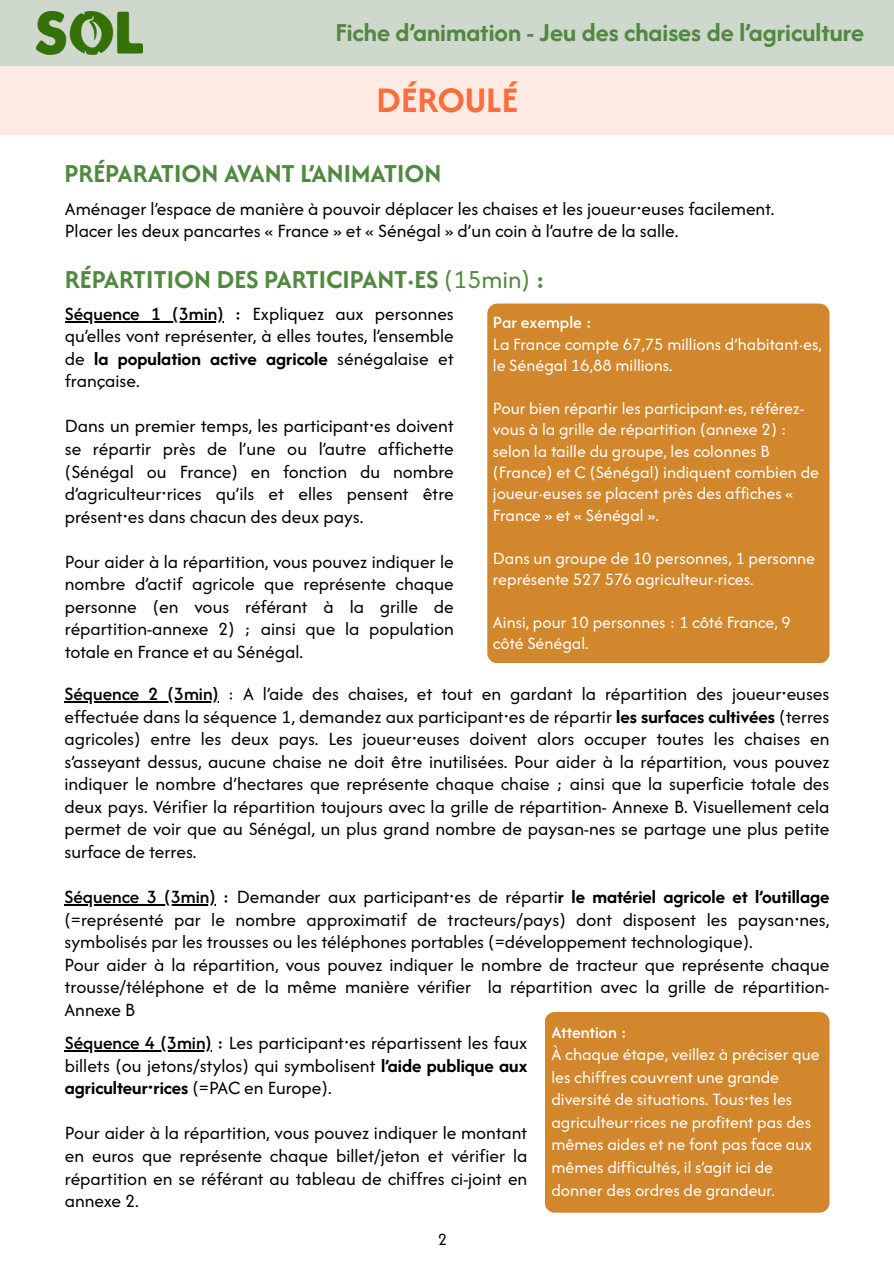
<style>
.page{position:relative;width:894px;height:1264px;background:#fff}
.page>*{position:absolute;margin:0;border:0;box-sizing:border-box;transform-origin:0 0}
.t1{font:700 37.5px "Afacad Flux";color:#f86e3f}
.t2{font:700 27px "Afacad Flux";color:#50893f}
.t3{font:19.5px/22.5px "Afacad Flux";color:#000;text-align:justify}
.t4{font:700 19.5px "Afacad Flux";color:#000}
.t5{font:18px/21.5px "Afacad Flux";color:#fff}
.t6{font:500 18px "Afacad Flux";color:#fff}
.t7{font:18px "Afacad Flux";color:#000}
.s1{font-family:"Noto Sans"}
.s2{font-weight:400}
.s3{font-weight:500}
.s4{font-weight:700}
</style>
<div class="page">
<div style="left:0;top:0;width:893px;height:66px;background:#cfd8cc"></div>
<img style="left:36px;top:12px;width:106px;height:43px">
<div style="left:487px;top:303px;width:342px;height:360px;background:#d2872d;border-radius:10px"></div>
<hr style="left:64px;top:701px;width:155px;height:1px;background:#000">
<hr style="left:64px;top:904px;width:151px;height:1px;background:#000">
<div style="left:544px;top:1011px;width:285px;height:201px;background:#d2872d;border-radius:10px"></div>
<div style="left:0;top:66px;width:893px;height:68px;background:#ffebe3"></div>
<hr style="left:65px;top:321px;width:158px;height:1px;background:#000">
<hr style="left:65px;top:1050px;width:147px;height:1px;background:#000">
<p class="t2" style="left:335px;top:14px;width:530px">Fiche d’animation - Jeu des chaises de l’agriculture</p>
<p class="t1" style="left:376px;top:75px;width:143px">DÉROULÉ</p>
<p class="t2" style="left:64px;top:155px;width:378px">PRÉPARATION AVANT L’ANIMATION</p>
<p class="t3" style="left:65px;top:197px;width:711px">Aménager l’espace de manière à pouvoir déplacer les chaises et les joueur<span class="s1">⸱</span>euses facilement.</p>
<p class="t3" style="left:65px;top:219px;width:615px">Placer les deux pancartes « France » et « Sénégal » d’un coin à l’autre de la salle.</p>
<p class="t2" style="left:65px;top:261px;width:481px">RÉPARTITION DES PARTICIPANT·ES <span class="s2">(15min)</span> :</p>
<p class="t3" style="left:65px;top:302px;width:390px"><span class="s3">Séquence 1 (3min) :</span> Expliquez aux personnes qu’elles vont représenter, à elles toutes, l’ensemble de <span class="s4">la population active agricole</span> sénégalaise et française.</p>
<p class="t3" style="left:65px;top:414px;width:390px">Dans un premier temps, les participant<span class="s1">⸱</span>es doivent se répartir près de l’une ou l’autre affichette (Sénégal ou France) en fonction du nombre d’agriculteur<span class="s1">⸱</span>rices qu’ils et elles pensent être présent<span class="s1">⸱</span>es dans chacun des deux pays.</p>
<p class="t3" style="left:65px;top:550px;width:390px">Pour aider à la répartition, vous pouvez indiquer le nombre d’actif agricole que représente chaque personne (en vous référant à la grille de répartition-annexe 2) ; ainsi que la population totale en France et au Sénégal.</p>
<p class="t6" style="left:493px;top:310px;width:100px">Par exemple :</p>
<p class="t5" style="left:493px;top:333px;width:330px">La France compte 67,75 millions d’habitant·es, le Sénégal 16,88 millions.</p>
<p class="t5" style="left:493px;top:397px;width:327px">Pour bien répartir les participant·es, référez&shy;vous à la grille de répartition (annexe 2) : selon la taille du groupe, les colonnes B (France) et C (Sénégal) indiquent combien de joueur·euses se placent près des affiches « France » et « Sénégal ».</p>
<p class="t5" style="left:493px;top:547px;width:323px">Dans un groupe de 10 personnes, 1 personne représente 527 576 agriculteur·rices.</p>
<p class="t5" style="left:493px;top:611px;width:299px">Ainsi, pour 10 personnes : 1 côté France, 9 côté Sénégal.</p>
<p class="t3" style="left:64px;top:682px;width:766px"><span class="s3">Séquence 2 (3min)</span> : A l’aide des chaises, et tout en gardant la répartition des joueur<span class="s1">⸱</span>euses effectuée dans la séquence 1, demandez aux participant<span class="s1">⸱</span>es de répartir <span class="s4">les surfaces cultivées</span> (terres</p>
<p class="t3" style="left:64px;top:727px;width:766px">agricoles) entre les deux pays. Les joueur<span class="s1">⸱</span>euses doivent alors occuper toutes les chaises en s’asseyant dessus, aucune chaise ne doit être inutilisées. Pour aider à la répartition, vous pouvez indiquer le nombre d’hectares que représente chaque chaise ; ainsi que la superficie totale des deux pays. Vérifier la répartition toujours avec la grille de répartition- Annexe B. Visuellement cela permet de voir que au Sénégal, un plus grand nombre de paysan-nes se partage une plus petite surface de terres.</p>
<p class="t3" style="left:64px;top:885px;width:766px"><span class="s3">Séquence 3 (3min) :</span> Demander aux participant<span class="s1">⸱</span>es de réparti<span class="s4">r le matériel agricole et l’outillage</span></p>
<p class="t3" style="left:64px;top:907px;width:766px;text-align:left">(=représenté par le nombre approximatif de tracteurs/pays) dont disposent les paysan<span class="s1">⸱</span>nes, symbolisés par les trousses ou les téléphones portables (=développement technologique).<br>Pour aider à la répartition, vous pouvez indiquer le nombre de tracteur que représente chaque trousse/téléphone et de la même manière vérifier</p>
<p class="t3" style="left:487px;top:975px;width:343px">la répartition avec la grille de répartition-</p>
<p class="t3" style="left:64px;top:997px;width:72px">Annexe B</p>
<p class="t3" style="left:65px;top:1031px;width:464px"><span class="s3">Séquence 4 (3min) :</span> Les participant<span class="s1">⸱</span>es répartissent les faux billets (ou jetons/stylos) qui symbolisent <span class="s4">l’aide publique aux</span></p>
<p class="t4" style="left:65px;top:1074px;width:268px">agriculteur<span class="s1">⸱</span>rices <span class="s2">(=PAC en Europe).</span></p>
<p class="t3" style="left:65px;top:1121px;width:464px">Pour aider à la répartition, vous pouvez indiquer le montant en euros que représente chaque billet/jeton et vérifier la répartition en se référant au tableau de chiffres ci-joint en annexe 2.</p>
<p class="t7" style="left:438px;top:1226px;width:11px">2</p>
<p class="t6" style="left:551px;top:1019px;width:77px">Attention :</p>
<p class="t5" style="left:551px;top:1043px;width:269px;line-height:22.5px">À chaque étape, veillez à préciser que les chiffres couvrent une grande diversité de situations. Tous<span class="s1">⸱</span>tes les agriculteur<span class="s1">⸱</span>rices ne profitent pas des mêmes aides et ne font pas face aux mêmes difficultés, il s’agit ici de donner des ordres de grandeur.</p>
</div>
